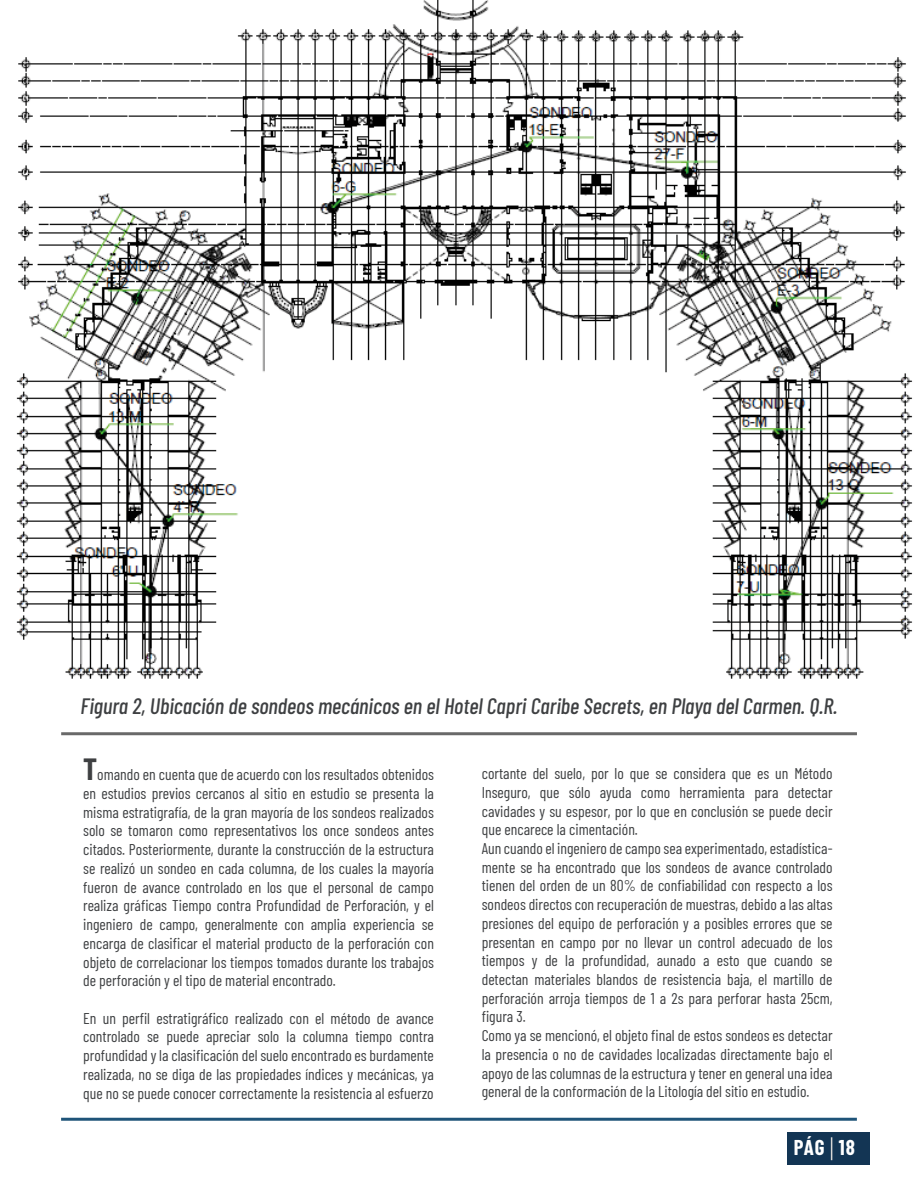
<style>
.page{position:relative;width:918px;height:1188px;background:#fff}
.page>*{position:absolute;margin:0;border:0;box-sizing:border-box;transform-origin:0 0}
.t1{font:italic 500 22.2px "Barlow Condensed";color:#3e4042}
.t2{font:700 21px "Barlow Condensed";color:#fff}
.t3{font:15.6px/18.8px "Barlow Condensed";color:#3e4042;text-align:justify}
.s1{font-weight:700;font-size:30px}
</style>
<div class="page">
<img style="left:16px;top:0;width:897px;height:679px">
<hr style="left:61px;top:732px;width:796px;height:3px;background:#585858">
<hr style="left:61px;top:1118px;width:796px;height:3px;background:#06416a">
<div style="left:788px;top:1132px;width:82px;height:33px;background:#133554"></div>
<svg style="left:831px;top:1137px;width:1px;height:23px"></svg>
<h1 class="t1" style="left:81px;top:690px;width:759px">Figura 2, Ubicación de sondeos mecánicos en el Hotel Capri Caribe Secrets, en Playa del Carmen. Q.R.</h1>
<p class="t3" style="left:83px;top:764px;width:352px"><span class="s1">T</span>omando en cuenta que de acuerdo con los resultados obtenidos en estudios previos cercanos al sitio en estudio se presenta la misma estratigrafía, de la gran mayoría de los sondeos realizados solo se tomaron como representativos los once sondeos antes citados. Posteriormente, durante la construcción de la estructura se realizó un sondeo en cada columna, de los cuales la mayoría fueron de avance controlado en los que el personal de campo realiza gráficas Tiempo contra Profundidad de Perforación, y el ingeniero de campo, generalmente con amplia experiencia se encarga de clasificar el material producto de la perforación con objeto de correlacionar los tiempos tomados durante los trabajos de perforación y el tipo de material encontrado.</p>
<p class="t3" style="left:83px;top:1008px;width:352px">En un perfil estratigráfico realizado con el método de avance controlado se puede apreciar solo la columna tiempo contra profundidad y la clasificación del suelo encontrado es burdamente realizada, no se diga de las propiedades índices y mecánicas, ya que no se puede conocer correctamente la resistencia al esfuerzo</p>
<p class="t3" style="left:482px;top:763px;width:352px;text-align:left">cortante del suelo, por lo que se considera que es un Método Inseguro, que sólo ayuda como herramienta para detectar cavidades y su espesor, por lo que en conclusión se puede decir que encarece la cimentación.<br>Aun cuando el ingeniero de campo sea experimentado, estadística&shy;mente se ha encontrado que los sondeos de avance controlado tienen del orden de un 80% de confiabilidad con respecto a los sondeos directos con recuperación de muestras, debido a las altas presiones del equipo de perforación y a posibles errores que se presentan en campo por no llevar un control adecuado de los tiempos y de la profundidad, aunado a esto que cuando se detectan materiales blandos de resistencia baja, el martillo de perforación arroja tiempos de 1 a 2s para perforar hasta 25cm, figura 3.<br>Como ya se mencionó, el objeto final de estos sondeos es detectar la presencia o no de cavidades localizadas directamente bajo el apoyo de las columnas de la estructura y tener en general una idea general de la conformación de la Litología del sitio en estudio.</p>
<h2 class="t2" style="left:794px;top:1133px;width:63px">PÁG 18</h2>
</div>
